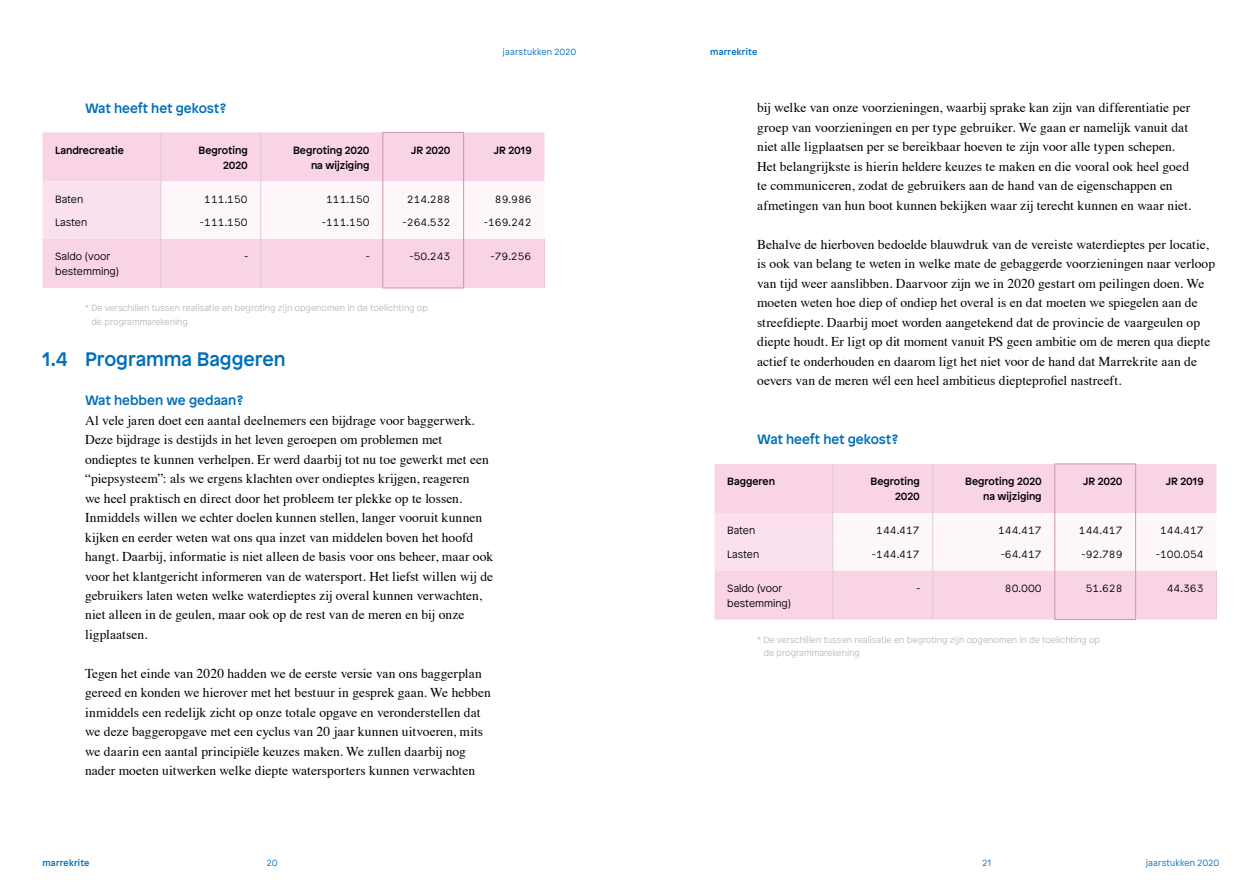
<style>
.page{position:relative;width:1259px;height:893px;background:#fff}
.page>*{position:absolute;margin:0;border:0;box-sizing:border-box;transform-origin:0 0}
.t1{font:500 19.5px "Patron";color:#006fb9}
.t2{font:13.5px/19.5px "Times";color:#000}
.t3{font:500 13.5px "Patron";color:#006fb9}
.t4{font:300 10.5px/15px "Patron";color:#000}
.t5{font:500 10.5px/15px "Patron";color:#000;text-align:right}
.t6{font:300 9px/13.5px "Patron";color:#bababa}
.t7{font:300 9px "Patron";letter-spacing:.025em;color:#006fb9}
.t8{font:500 9px "Patron";letter-spacing:.02em;color:#006fb9}
</style>
<div class="page">
<div style="left:43px;top:239px;width:501px;height:49px;background:#f9d3e6"></div>
<hr style="left:160px;top:239px;width:1px;height:49px;background:#e3cad7">
<hr style="left:260px;top:239px;width:1px;height:49px;background:#e3cad7">
<hr style="left:544px;top:239px;width:1px;height:49px;background:#e3cad7">
<svg style="left:43px;top:132px;width:501px;height:107px"></svg>
<hr style="left:382px;top:205px;width:1px;height:34px;background:#c797ae">
<hr style="left:463px;top:205px;width:1px;height:34px;background:#c797ae">
<hr style="left:382px;top:239px;width:1px;height:49px;background:#c797ae">
<hr style="left:463px;top:239px;width:1px;height:49px;background:#c797ae">
<hr style="left:382px;top:288px;width:82px;height:1px;background:#c797ae">
<div style="left:714px;top:570px;width:502px;height:49px;background:#f9d3e6"></div>
<hr style="left:832px;top:570px;width:1px;height:49px;background:#e3cad7">
<hr style="left:932px;top:570px;width:1px;height:49px;background:#e3cad7">
<hr style="left:1216px;top:570px;width:1px;height:49px;background:#e3cad7">
<svg style="left:714px;top:464px;width:502px;height:106px"></svg>
<hr style="left:1054px;top:536px;width:1px;height:34px;background:#c797ae">
<hr style="left:1135px;top:536px;width:1px;height:34px;background:#c797ae">
<hr style="left:1054px;top:570px;width:1px;height:49px;background:#c797ae">
<hr style="left:1135px;top:570px;width:1px;height:49px;background:#c797ae">
<hr style="left:1054px;top:619px;width:82px;height:1px;background:#c797ae">
<p class="t7" style="left:503px;top:45px;width:75px">jaarstukken 2020</p>
<p class="t3" style="left:85px;top:97px;width:143px">Wat heeft het gekost?</p>
<p class="t5" style="left:55px;top:142px;width:70px">Landrecreatie</p>
<p class="t5" style="left:199px;top:142px;width:51px">Begroting<br>2020</p>
<p class="t5" style="left:293px;top:142px;width:78px">Begroting 2020 na wijziging</p>
<p class="t5" style="left:411px;top:142px;width:41px">JR 2020</p>
<p class="t5" style="left:494px;top:142px;width:39px">JR 2019</p>
<p class="t4" style="left:55px;top:191px;width:29px">Baten</p>
<p class="t4" style="left:204px;top:191px;width:45px">111.150</p>
<p class="t4" style="left:326px;top:191px;width:45px">111.150</p>
<p class="t4" style="left:407px;top:191px;width:45px">214.288</p>
<p class="t4" style="left:495px;top:191px;width:38px">89.986</p>
<p class="t4" style="left:55px;top:214px;width:33px">Lasten</p>
<p class="t4" style="left:200px;top:214px;width:49px">-111.150</p>
<p class="t4" style="left:322px;top:214px;width:49px">-111.150</p>
<p class="t4" style="left:403px;top:214px;width:49px">-264.532</p>
<p class="t4" style="left:484px;top:214px;width:49px">-169.242</p>
<p class="t4" style="left:55px;top:248px;width:65px">Saldo (voor bestemming)</p>
<p class="t4" style="left:244px;top:248px;width:6px">-</p>
<p class="t4" style="left:366px;top:248px;width:6px">-</p>
<p class="t4" style="left:409px;top:248px;width:42px">-50.243</p>
<p class="t4" style="left:490px;top:248px;width:42px">-79.256</p>
<p class="t6" style="left:91px;top:301px;width:338px;text-indent:-6px">* De verschillen tussen realisatie en begroting zijn opgenomen in de toelichting op de programmarekening</p>
<h1 class="t1" style="left:43px;top:344px;width:244px">1.4 Programma Baggeren</h1>
<p class="t3" style="left:85px;top:390px;width:160px">Wat hebben we gedaan?</p>
<p class="t2" style="left:85px;top:409px;width:410px">Al vele jaren doet een aantal deelnemers een bijdrage voor baggerwerk.<br>Deze bijdrage is destijds in het leven geroepen om problemen met ondieptes te kunnen verhelpen. Er werd daarbij tot nu toe gewerkt met een “piepsysteem”: als we ergens klachten over ondieptes krijgen, reageren<br>we heel praktisch en direct door het probleem ter plekke op te lossen.<br>Inmiddels willen we echter doelen kunnen stellen, langer vooruit kunnen kijken en eerder weten wat ons qua inzet van middelen boven het hoofd hangt. Daarbij, informatie is niet alleen de basis voor ons beheer, maar ook voor het klantgericht informeren van de watersport. Het liefst willen wij de gebruikers laten weten welke waterdieptes zij overal kunnen verwachten, niet alleen in de geulen, maar ook op de rest van de meren en bij onze ligplaatsen.</p>
<p class="t2" style="left:85px;top:662px;width:407px">Tegen het einde van 2020 hadden we de eerste versie van ons baggerplan gereed en konden we hierover met het bestuur in gesprek gaan. We hebben inmiddels een redelijk zicht op onze totale opgave en veronderstellen dat we deze baggeropgave met een cyclus van 20 jaar kunnen uitvoeren, mits we daarin een aantal principiële keuzes maken. We zullen daarbij nog nader moeten uitwerken welke diepte watersporters kunnen verwachten</p>
<p class="t8" style="left:710px;top:44px;width:48px">marrekrite</p>
<p class="t2" style="left:757px;top:97px;width:435px">bij welke van onze voorzieningen, waarbij sprake kan zijn van differentiatie per groep van voorzieningen en per type gebruiker. We gaan er namelijk vanuit dat niet alle ligplaatsen per se bereikbaar hoeven te zijn voor alle typen schepen.<br>Het belangrijkste is hierin heldere keuzes te maken en die vooral ook heel goed te communiceren, zodat de gebruikers aan de hand van de eigenschappen en afmetingen van hun boot kunnen bekijken waar zij terecht kunnen en waar niet.</p>
<p class="t2" style="left:757px;top:233px;width:459px">Behalve de hierboven bedoelde blauwdruk van de vereiste waterdieptes per locatie, is ook van belang te weten in welke mate de gebaggerde voorzieningen naar verloop van tijd weer aanslibben. Daarvoor zijn we in 2020 gestart om peilingen doen. We moeten weten hoe diep of ondiep het overal is en dat moeten we spiegelen aan de streefdiepte. Daarbij moet worden aangetekend dat de provincie de vaargeulen op diepte houdt. Er ligt op dit moment vanuit PS geen ambitie om de meren qua diepte actief te onderhouden en daarom ligt het niet voor de hand dat Marrekrite aan de oevers van de meren wél een heel ambitieus diepteprofiel nastreeft.</p>
<p class="t3" style="left:757px;top:429px;width:143px">Wat heeft het gekost?</p>
<p class="t5" style="left:727px;top:473px;width:49px">Baggeren</p>
<p class="t5" style="left:870px;top:473px;width:51px">Begroting<br>2020</p>
<p class="t5" style="left:965px;top:473px;width:78px">Begroting 2020 na wijziging</p>
<p class="t5" style="left:1083px;top:473px;width:41px">JR 2020</p>
<p class="t5" style="left:1166px;top:473px;width:39px">JR 2019</p>
<p class="t4" style="left:727px;top:522px;width:29px">Baten</p>
<p class="t4" style="left:876px;top:522px;width:45px">144.417</p>
<p class="t4" style="left:998px;top:522px;width:45px">144.417</p>
<p class="t4" style="left:1079px;top:522px;width:45px">144.417</p>
<p class="t4" style="left:1160px;top:522px;width:45px">144.417</p>
<p class="t4" style="left:727px;top:546px;width:33px">Lasten</p>
<p class="t4" style="left:872px;top:546px;width:49px">-144.417</p>
<p class="t4" style="left:1000px;top:546px;width:42px">-64.417</p>
<p class="t4" style="left:1081px;top:546px;width:43px">-92.789</p>
<p class="t4" style="left:1156px;top:546px;width:49px">-100.054</p>
<p class="t4" style="left:727px;top:580px;width:65px">Saldo (voor bestemming)</p>
<p class="t4" style="left:916px;top:580px;width:6px">-</p>
<p class="t4" style="left:1005px;top:580px;width:38px">80.000</p>
<p class="t4" style="left:1085px;top:580px;width:38px">51.628</p>
<p class="t4" style="left:1166px;top:580px;width:38px">44.363</p>
<p class="t6" style="left:763px;top:632px;width:338px;text-indent:-6px">* De verschillen tussen realisatie en begroting zijn opgenomen in de toelichting op de programmarekening</p>
<p class="t8" style="left:43px;top:856px;width:48px">marrekrite</p>
<p class="t7" style="left:267px;top:856px;width:12px">20</p>
<p class="t7" style="left:982px;top:856px;width:10px">21</p>
<p class="t7" style="left:1146px;top:856px;width:75px">jaarstukken 2020</p>
</div>
